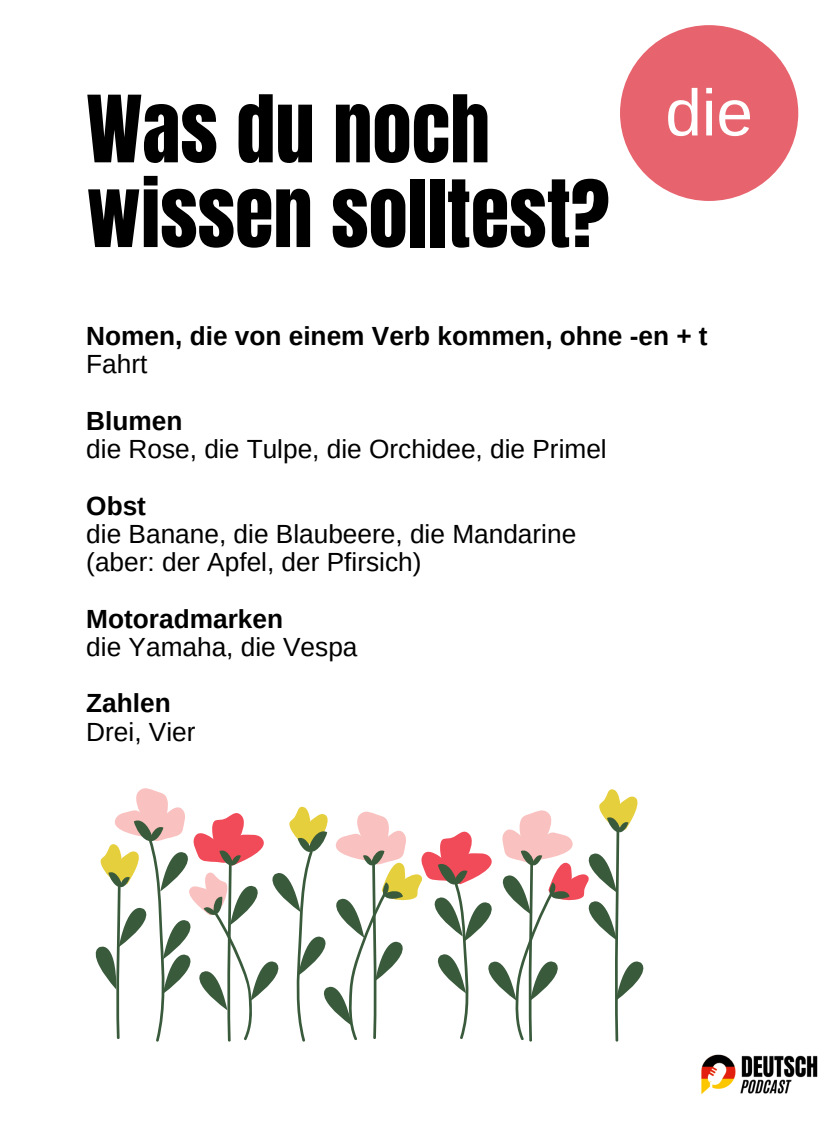
<style>
.page{position:relative;width:840px;height:1121px;background:#fff}
.page>*{position:absolute;margin:0;border:0;box-sizing:border-box;transform-origin:0 0}
.t1{font:78.75px "Anton";color:#000}
.t2{font:65.62px "Arimo";color:#fff}
.t3{font:26.25px "Arimo";color:#000}
.t4{font:700 26.25px "Arimo";color:#000}
</style>
<div class="page">
<div style="left:620px;top:25px;width:178px;height:176px;background:#e7636d;border-radius:50%"></div>
<img style="left:701px;top:1054px;width:117px;height:41px">
<svg style="left:95px;top:788px;width:549px;height:253px"></svg>
<p class="t1" style="left:86px;top:73px;width:405px">Was du noch</p>
<p class="t1" style="left:86px;top:157px;width:525px">wissen solltest?</p>
<p class="t2" style="left:665px;top:76px;width:89px">die</p>
<p class="t4" style="left:86px;top:321px;width:623px">Nomen, die von einem Verb kommen, ohne -en + t</p>
<p class="t3" style="left:86px;top:349px;width:63px">Fahrt</p>
<p class="t4" style="left:86px;top:406px;width:98px">Blumen</p>
<p class="t3" style="left:86px;top:434px;width:522px">die Rose, die Tulpe, die Orchidee, die Primel</p>
<p class="t4" style="left:86px;top:491px;width:61px">Obst</p>
<p class="t3" style="left:86px;top:519px;width:492px">die Banane, die Blaubeere, die Mandarine</p>
<p class="t3" style="left:86px;top:547px;width:337px">(aber: der Apfel, der Pfirsich)</p>
<p class="t4" style="left:86px;top:603px;width:198px">Motoradmarken</p>
<p class="t3" style="left:86px;top:632px;width:273px">die Yamaha, die Vespa</p>
<p class="t4" style="left:86px;top:688px;width:86px">Zahlen</p>
<p class="t3" style="left:86px;top:716px;width:111px">Drei, Vier</p>
</div>
